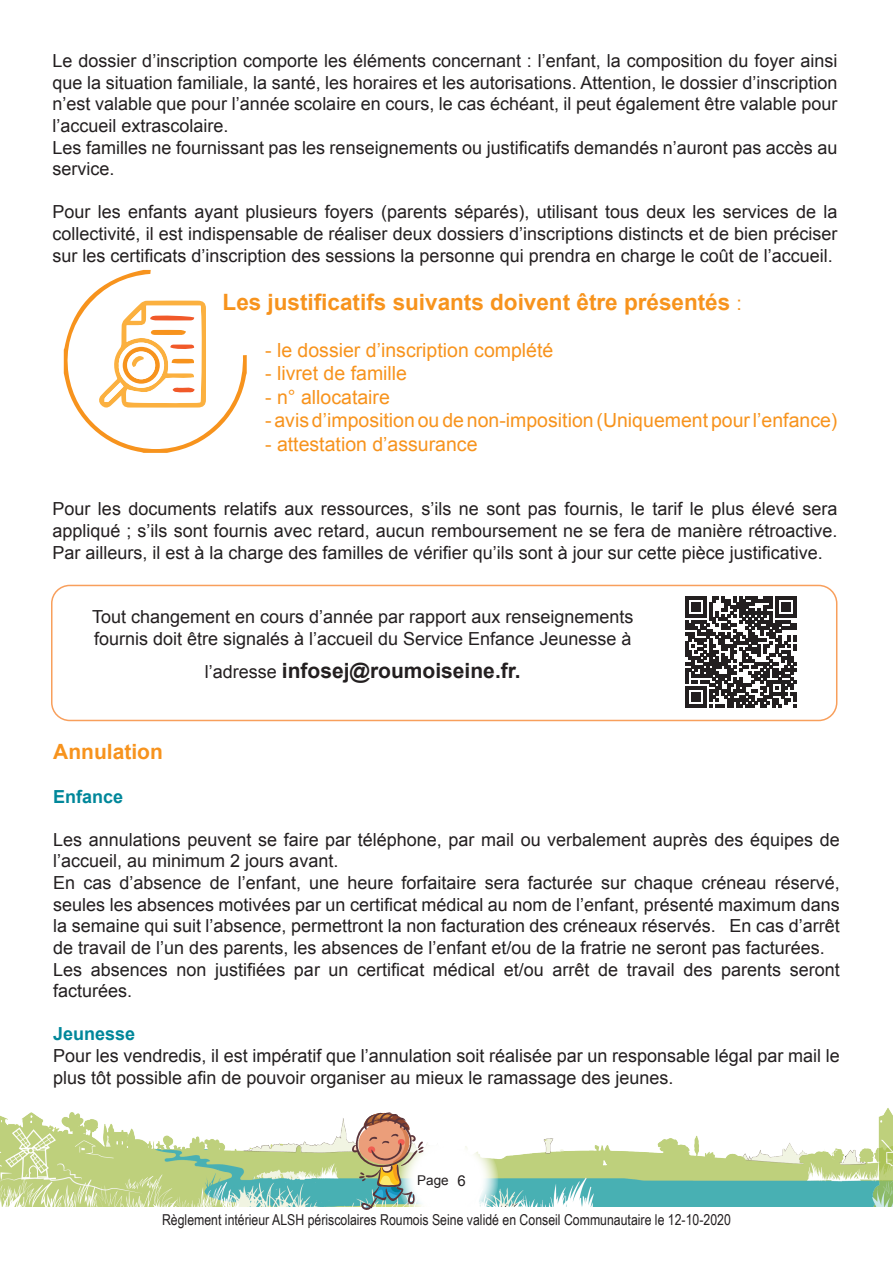
<style>
.page{position:relative;width:893px;height:1263px;background:#fff}
.page>*{position:absolute;margin:0;border:0;box-sizing:border-box;transform-origin:0 0}
.t1{font:700 22.5px "Arial";color:#f7931d}
.t2{font:700 21px "Arial";color:#231f20}
.t3{font:700 21px "Arial";color:#f7931d}
.t4{font:19.5px "Arial";color:#f7931d}
.t5{font:18px/21.6px "Arial";color:#231f20}
.t6{font:700 18px "Arial";color:#00879a}
.t7{font:15px "Arial Narrow";color:#231f20}
.t8{font:13.5px "Arial";color:#231f20}
.s1{font-weight:400;font-size:19.5px}
.s2{font-weight:400;font-size:18px}
.s3{font-size:15px}
</style>
<div class="page">
<img style="left:0;top:1112px;width:872px;height:95px">
<img style="left:872px;top:1108px;width:21px;height:99px">
<div style="left:398px;top:1130px;width:101px;height:99px;background:#fff;border-radius:50%"></div>
<img style="left:352px;top:1112px;width:72px;height:98px">
<svg style="left:64px;top:270px;width:183px;height:183px"></svg>
<svg style="left:686px;top:597px;width:111px;height:111px"></svg>
<div style="left:51px;top:585px;width:786px;height:136px;border:2px solid #f89f5c;border-radius:18px"></div>
<p class="t5" style="left:52px;top:50px;width:786px;text-align:justify">Le dossier d’inscription comporte les éléments concernant : l’enfant, la composition du foyer ainsi que la situation familiale, la santé, les horaires et les autorisations. Attention, le dossier d’inscription n’est valable que pour l’année scolaire en cours, le cas échéant, il peut également être valable pour l’accueil extrascolaire.</p>
<p class="t5" style="left:52px;top:137px;width:786px">Les familles ne fournissant pas les renseignements ou justificatifs demandés n’auront pas accès au service.</p>
<p class="t5" style="left:52px;top:201px;width:786px;text-align:justify">Pour les enfants ayant plusieurs foyers (parents séparés), utilisant tous deux les services de la collectivité, il est indispensable de réaliser deux dossiers d’inscriptions distincts et de bien préciser sur les certificats d’inscription des sessions la personne qui prendra en charge le coût de l’accueil.</p>
<p class="t1" style="left:223px;top:287px;width:521px">Les justificatifs suivants doivent être présentés <span class="s1">:</span></p>
<p class="t4" style="left:265px;top:337px;width:290px">- le dossier d’inscription complété</p>
<p class="t4" style="left:265px;top:361px;width:143px">- livret de famille</p>
<p class="t4" style="left:265px;top:384px;width:126px">- n° allocataire</p>
<p class="t4" style="left:265px;top:407px;width:574px">- avis d’imposition ou de non-imposition (Uniquement pour l’enfance)</p>
<p class="t4" style="left:265px;top:431px;width:214px">- attestation d’assurance</p>
<p class="t5" style="left:52px;top:498px;width:786px;text-align:justify">Pour les documents relatifs aux ressources, s’ils ne sont pas fournis, le tarif le plus élevé sera appliqué ; s’ils sont fournis avec retard, aucun remboursement ne se fera de manière rétroactive.<br>Par ailleurs, il est à la charge des familles de vérifier qu’ils sont à jour sur cette pièce justificative.</p>
<p class="t5" style="left:92px;top:606px;width:543px">Tout changement en cours d’année par rapport aux renseignements fournis doit être signalés à l’accueil du Service Enfance Jeunesse à</p>
<p class="t2" style="left:205px;top:656px;width:317px"><span class="s2">l’adresse</span> infosej@roumoiseine.fr.</p>
<p class="t3" style="left:53px;top:738px;width:111px">Annulation</p>
<p class="t6" style="left:53px;top:784px;width:72px">Enfance</p>
<p class="t5" style="left:53px;top:829px;width:788px">Les annulations peuvent se faire par téléphone, par mail ou verbalement auprès des équipes de l’accueil, au minimum 2 jours avant.</p>
<p class="t5" style="left:53px;top:872px;width:788px;text-align:justify">En cas d’absence de l’enfant, une heure forfaitaire sera facturée sur chaque créneau réservé, seules les absences motivées par un certificat médical au nom de l’enfant, présenté maximum dans la semaine qui suit l’absence, permettront la non facturation des créneaux réservés. En cas d’arrêt de travail de l’un des parents, les absences de l’enfant et/ou de la fratrie ne seront pas facturées.</p>
<p class="t5" style="left:53px;top:958px;width:788px">Les absences non justifiées par un certificat médical et/ou arrêt de travail des parents seront facturées.</p>
<p class="t6" style="left:53px;top:1022px;width:84px">Jeunesse</p>
<p class="t5" style="left:53px;top:1045px;width:788px">Pour les vendredis, il est impératif que l’annulation soit réalisée par un responsable légal par mail le plus tôt possible afin de pouvoir organiser au mieux le ramassage des jeunes.</p>
<p class="t8" style="left:417px;top:1172px;width:50px">Page <span class="s3">6</span></p>
<p class="t7" style="left:162px;top:1209px;width:570px">Règlement intérieur ALSH périscolaires Roumois Seine validé en Conseil Communautaire le 12-10-2020</p>
</div>
